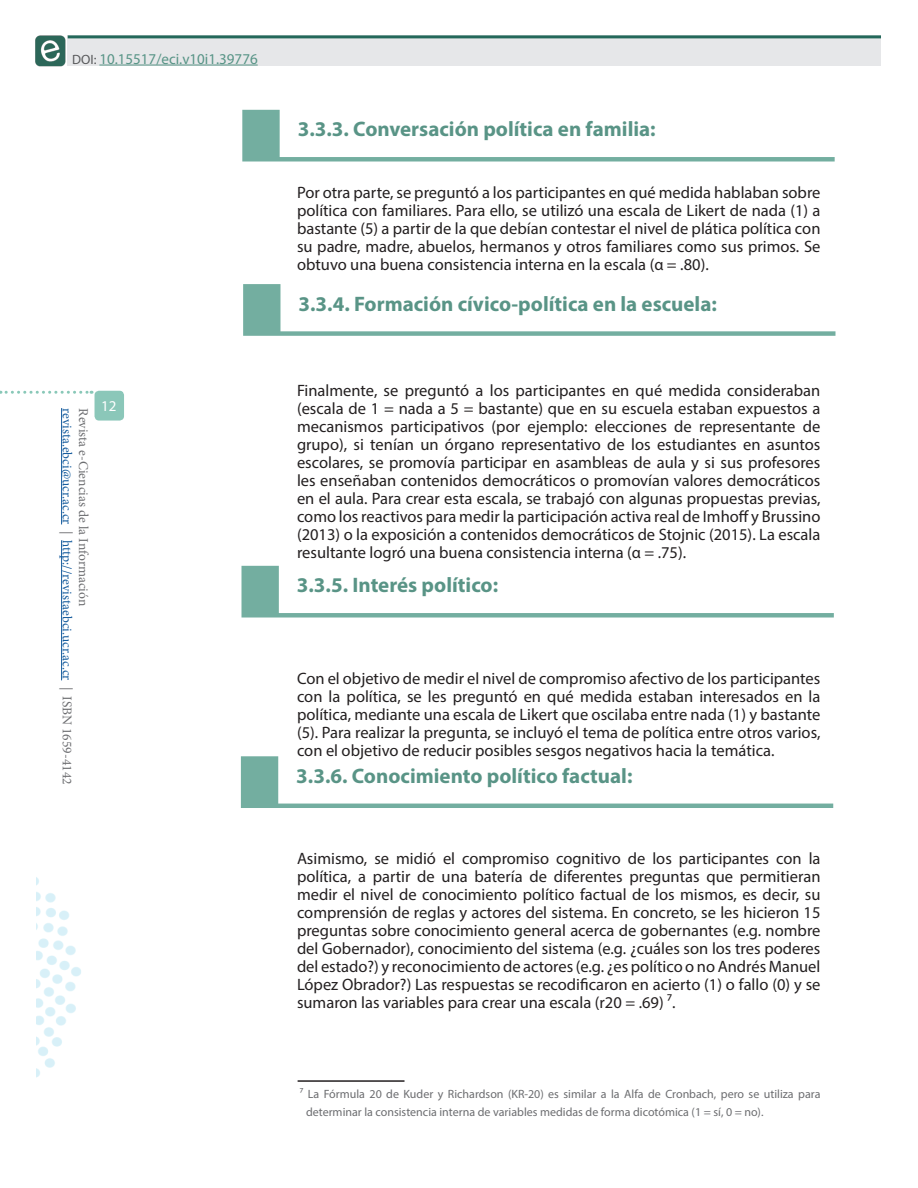
<style>
.page{position:relative;width:918px;height:1188px;background:#fff}
.page>*{position:absolute;margin:0;border:0;box-sizing:border-box;transform-origin:0 0}
.Encabezado_Nivel_1{font:700 21px "Myriad Pro";color:#599486}
.Texto_simple{font:16.5px/18px "Myriad Pro";color:#231f20;text-align:justify}
.t1{font:15px "Myriad Pro";color:#579486}
.t2{font:15px "Myriad Pro";color:#fff}
.t3{font:13.5px/16.2px "Minion Pro";color:#6c6d70}
.t4{font:13.5px "Minion Pro";color:#175d9e}
.Nota_al_pie{font:12px/18px "Myriad Pro";color:#6c6d70}
.s1{font-size:13.5px;color:#57585a}
.s2{color:#175d9e}
</style>
<div class="page">
<img style="left:35px;top:35px;width:33px;height:32px">
<div style="left:68px;top:35px;width:813px;height:31px;background:#e6e7e9"></div>
<hr style="left:99px;top:65px;width:159px;height:1px;background:#579486">
<hr style="left:68px;top:35px;width:813px;height:3px;background:#23685a">
<svg style="left:0;top:391px;width:92px;height:3px"></svg>
<hr style="left:61px;top:408px;width:1px;height:116px;background:#175d9e">
<hr style="left:61px;top:540px;width:1px;height:140px;background:#175d9e">
<div style="left:95px;top:391px;width:29px;height:30px;background:#8bc7b9;border-radius:4px"></div>
<img style="left:36px;top:877px;width:45px;height:201px">
<svg style="left:243px;top:284px;width:593px;height:52px"></svg>
<svg style="left:242px;top:110px;width:593px;height:52px"></svg>
<svg style="left:242px;top:566px;width:592px;height:52px"></svg>
<svg style="left:241px;top:756px;width:592px;height:52px"></svg>
<hr style="left:298px;top:1080px;width:107px;height:2px;background:#231f20">
<p class="t1" style="left:72px;top:49px;width:187px"><span class="s1">DOI:</span> 10.15517/eci.v10i1.39776</p>
<p class="t4" style="left:76px;top:408px;width:118px;rotate:90deg">revista.ebci@ucr.ac.cr</p>
<p class="t3" style="left:91px;top:531px;width:256px;text-indent:-122px;rotate:90deg">Revista e-Ciencias de la Información<br>| <span class="s2">http://revistaebci.ucr.ac.cr</span> | ISBN 1659-4142</p>
<p class="t2" style="left:101px;top:397px;width:17px">12</p>
<p class="Encabezado_Nivel_1" style="left:298px;top:116px;width:360px">3.3.3. Conversación política en familia:</p>
<p class="Texto_simple" style="left:297px;top:183px;width:525px">Por otra parte, se preguntó a los participantes en qué medida hablaban sobre política con familiares. Para ello, se utilizó una escala de Likert de nada (1) a bastante (5) a partir de la que debían contestar el nivel de plática política con su padre, madre, abuelos, hermanos y otros familiares como sus primos. Se obtuvo una buena consistencia interna en la escala (α = .80).</p>
<p class="Encabezado_Nivel_1" style="left:298px;top:290px;width:420px">3.3.4. Formación cívico-política en la escuela:</p>
<p class="Texto_simple" style="left:297px;top:381px;width:525px">Finalmente, se preguntó a los participantes en qué medida consideraban (escala de 1 = nada a 5 = bastante) que en su escuela estaban expuestos a mecanismos participativos (por ejemplo: elecciones de representante de grupo), si tenían un órgano representativo de los estudiantes en asuntos escolares, se promovía participar en asambleas de aula y si sus profesores les enseñaban contenidos democráticos o promovían valores democráticos en el aula. Para crear esta escala, se trabajó con algunas propuestas previas, como los reactivos para medir la participación activa real de Imhoff y Brussino (2013) o la exposición a contenidos democráticos de Stojnic (2015). La escala resultante logró una buena consistencia interna (α = .75).</p>
<p class="Encabezado_Nivel_1" style="left:297px;top:572px;width:203px">3.3.5. Interés político:</p>
<p class="Texto_simple" style="left:297px;top:669px;width:525px">Con el objetivo de medir el nivel de compromiso afectivo de los participantes con la política, se les preguntó en qué medida estaban interesados en la política, mediante una escala de Likert que oscilaba entre nada (1) y bastante (5). Para realizar la pregunta, se incluyó el tema de política entre otros varios, con el objetivo de reducir posibles sesgos negativos hacia la temática.</p>
<p class="Encabezado_Nivel_1" style="left:296px;top:762px;width:338px">3.3.6. Conocimiento político factual:</p>
<p class="Texto_simple" style="left:297px;top:849px;width:525px">Asimismo, se midió el compromiso cognitivo de los participantes con la política, a partir de una batería de diferentes preguntas que permitieran medir el nivel de conocimiento político factual de los mismos, es decir, su comprensión de reglas y actores del sistema. En concreto, se les hicieron 15 preguntas sobre conocimiento general acerca de gobernantes (e.g. nombre del Gobernador), conocimiento del sistema (e.g. ¿cuáles son los tres poderes del estado?) y reconocimiento de actores (e.g. ¿es político o no Andrés Manuel López Obrador?) Las respuestas se recodificaron en acierto (1) o fallo (0) y se sumaron las variables para crear una escala (r20 = .69) 7.</p>
<p class="Nota_al_pie" style="left:306px;top:1085px;width:516px;text-indent:-6px">7 La Fórmula 20 de Kuder y Richardson (KR-20) es similar a la Alfa de Cronbach, pero se utiliza para determinar la consistencia interna de variables medidas de forma dicotómica (1 = sí, 0 = no).</p>
</div>
